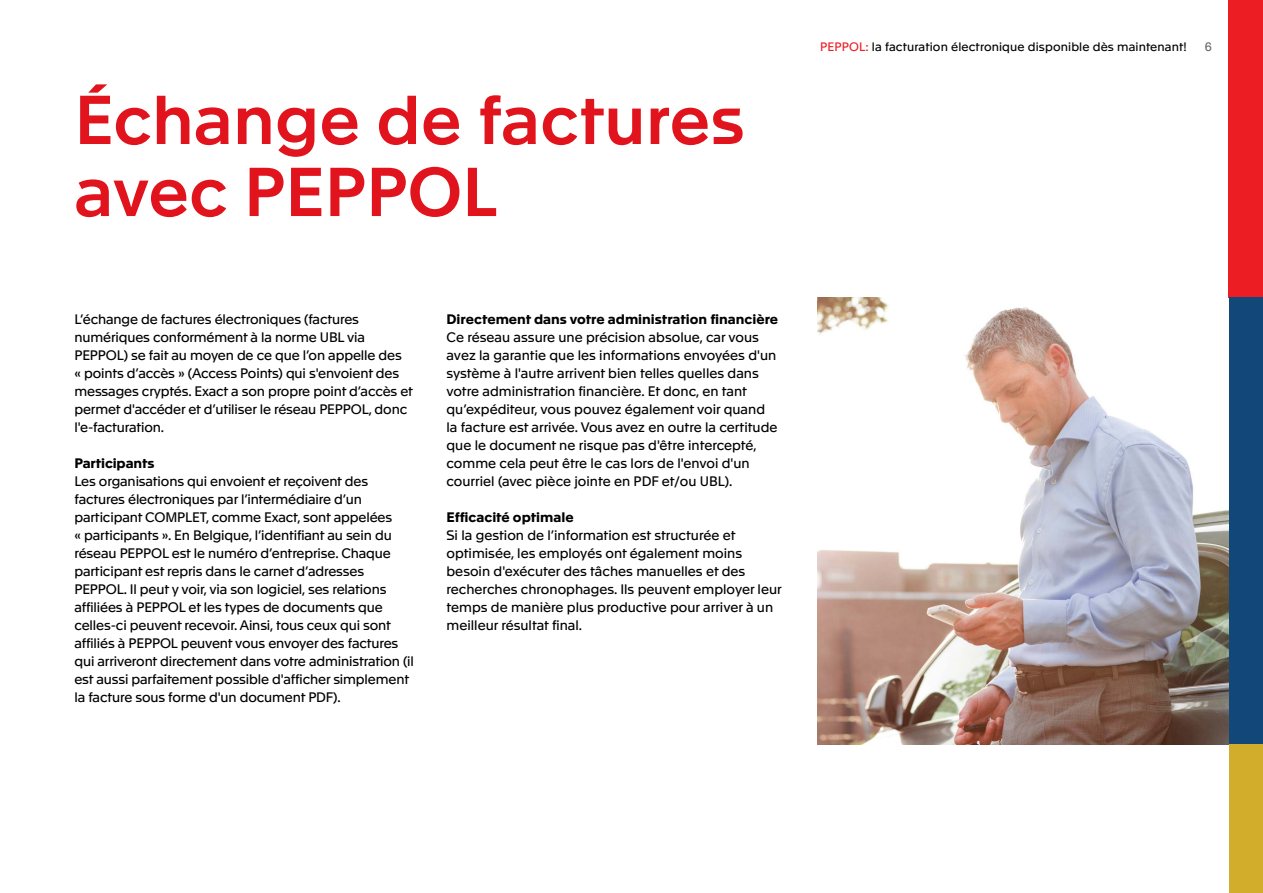
<style>
.page{position:relative;width:1263px;height:893px;background:#fff}
.page>*{position:absolute;margin:0;border:0;box-sizing:border-box;transform-origin:0 0}
.t1{font:500 67.5px/72px "Apax";color:#e1141d}
.t2{font:13.5px/18px "Apax";letter-spacing:-.01em;color:#000}
.t3{font:700 13.5px "Apax";color:#000}
.t4{font:12px "Apax";letter-spacing:.01em;color:#000}
.t5{font:12px "Apax";color:#636466}
.s1{color:#ed1d24}
</style>
<div class="page">
<img style="left:817px;top:298px;width:411px;height:446px">
<div style="left:1228px;top:0;width:35px;height:298px;background:#ed1d24"></div>
<div style="left:1228px;top:298px;width:35px;height:446px;background:#124779"></div>
<div style="left:1228px;top:744px;width:35px;height:149px;background:#d2ac2b"></div>
<h1 class="t1" style="left:74px;top:79px;width:672px">Échange de factures avec PEPPOL</h1>
<p class="t2" style="left:74px;top:309px;width:340px">L’échange de factures électroniques (factures numériques conformément à la norme UBL via PEPPOL) se fait au moyen de ce que l’on appelle des<br>« points d’accès » (Access Points) qui s'envoient des messages cryptés. Exact a son propre point d’accès et permet d'accéder et d’utiliser le réseau PEPPOL, donc l'e-facturation.</p>
<p class="t3" style="left:74px;top:453px;width:81px">Participants</p>
<p class="t2" style="left:74px;top:471px;width:341px">Les organisations qui envoient et reçoivent des factures électroniques par l’intermédiaire d’un participant COMPLET, comme Exact, sont appelées<br>« participants ». En Belgique, l’identifiant au sein du réseau PEPPOL est le numéro d’entreprise. Chaque participant est repris dans le carnet d’adresses PEPPOL. Il peut y voir, via son logiciel, ses relations affiliées à PEPPOL et les types de documents que celles-ci peuvent recevoir. Ainsi, tous ceux qui sont affiliés à PEPPOL peuvent vous envoyer des factures qui arriveront directement dans votre administration (il est aussi parfaitement possible d'afficher simplement la facture sous forme d'un document PDF).</p>
<p class="t3" style="left:446px;top:309px;width:333px">Directement dans votre administration financière</p>
<p class="t2" style="left:446px;top:327px;width:332px">Ce réseau assure une précision absolue, car vous avez la garantie que les informations envoyées d'un système à l'autre arrivent bien telles quelles dans votre administration financière. Et donc, en tant qu’expéditeur, vous pouvez également voir quand la facture est arrivée. Vous avez en outre la certitude que le document ne risque pas d'être intercepté, comme cela peut être le cas lors de l'envoi d'un courriel (avec pièce jointe en PDF et/ou UBL).</p>
<p class="t3" style="left:446px;top:507px;width:129px">Efficacité optimale</p>
<p class="t2" style="left:446px;top:525px;width:337px">Si la gestion de l’information est structurée et optimisée, les employés ont également moins besoin d'exécuter des tâches manuelles et des recherches chronophages. Ils peuvent employer leur temps de manière plus productive pour arriver à un meilleur résultat final.</p>
<p class="t4" style="left:820px;top:38px;width:368px"><span class="s1">PEPPOL:</span> la facturation électronique disponible dès maintenant!</p>
<p class="t5" style="left:1205px;top:38px;width:9px">6</p>
</div>
